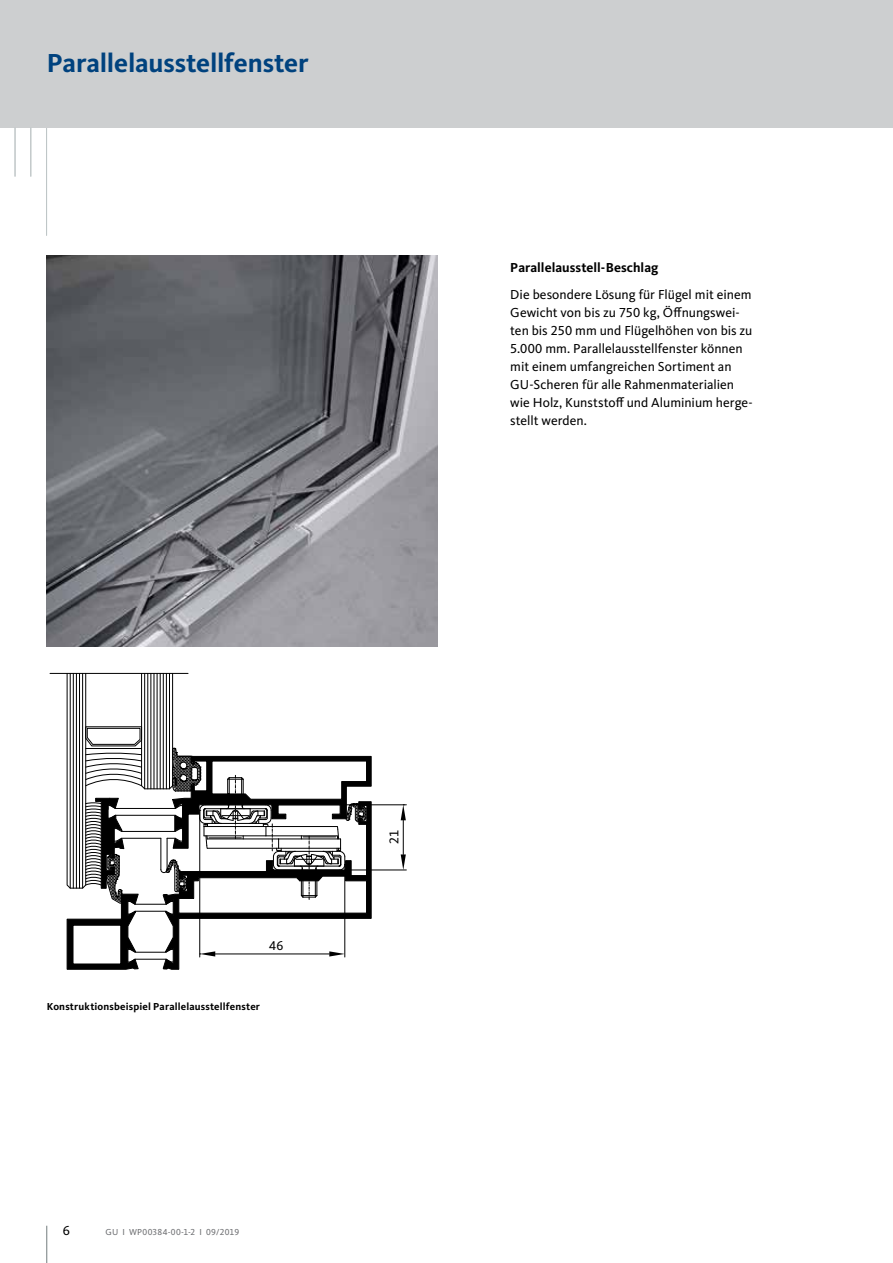
<style>
.page{position:relative;width:893px;height:1263px;background:#fff}
.page>*{position:absolute;margin:0;border:0;box-sizing:border-box;transform-origin:0 0}
.t1{font:700 27px "Kievit Pro";letter-spacing:-.005em;color:#00427e}
.t2{font:13.5px/18px "Kievit Pro";color:#000}
.t3{font:700 13.5px "Kievit Pro";color:#000}
.t4{font:13.2px "Kievit Pro";color:#000}
.t5{font:700 10.5px "Kievit Pro";letter-spacing:.015em;color:#000}
.t6{font:9px "Kievit Pro";color:#6d6e71}
</style>
<div class="page">
<div style="left:0;top:0;width:893px;height:128px;background:#cdcfd0"></div>
<hr style="left:46px;top:128px;width:1px;height:108px;background:#bfc6c7">
<hr style="left:31px;top:128px;width:1px;height:49px;background:#bfc6c7">
<hr style="left:15px;top:128px;width:1px;height:49px;background:#bfc6c7">
<hr style="left:346px;top:870px;width:60px;height:1px;background:#000">
<hr style="left:272px;top:804px;width:134px;height:1px;background:#000">
<hr style="left:403px;top:820px;width:1px;height:34px;background:#000">
<svg style="left:401px;top:854px;width:5px;height:16px"></svg>
<svg style="left:401px;top:804px;width:5px;height:16px"></svg>
<svg style="left:50px;top:673px;width:322px;height:297px"></svg>
<img style="left:47px;top:255px;width:391px;height:391px">
<hr style="left:47px;top:1226px;width:1px;height:37px;background:#727c7d">
<h1 class="t1" style="left:47px;top:46px;width:263px">Parallelausstellfenster</h1>
<p class="t3" style="left:510px;top:259px;width:150px">Parallelausstell-Beschlag</p>
<p class="t2" style="left:510px;top:285px;width:244px">Die besondere Lösung für Flügel mit einem Gewicht von bis zu 750 kg, Öffnungswei&shy;ten bis 250 mm und Flügelhöhen von bis zu 5.000 mm. Parallelausstellfenster können mit einem umfangreichen Sortiment an GU-Scheren für alle Rahmenmaterialien wie Holz, Kunststoff und Aluminium herge&shy;stellt werden.</p>
<p class="t4" style="left:269px;top:938px;width:16px">46</p>
<p class="t5" style="left:47px;top:1000px;width:215px">Konstruktionsbeispiel Parallelausstellfenster</p>
<p class="t2" style="left:63px;top:1221px;width:9px">6</p>
<p class="t6" style="left:105px;top:1226px;width:135px">GU І WP00384-00-1-2 І 09/2019</p>
<p class="t4" style="left:386px;top:843px;width:16px;rotate:-90deg">21</p>
</div>
